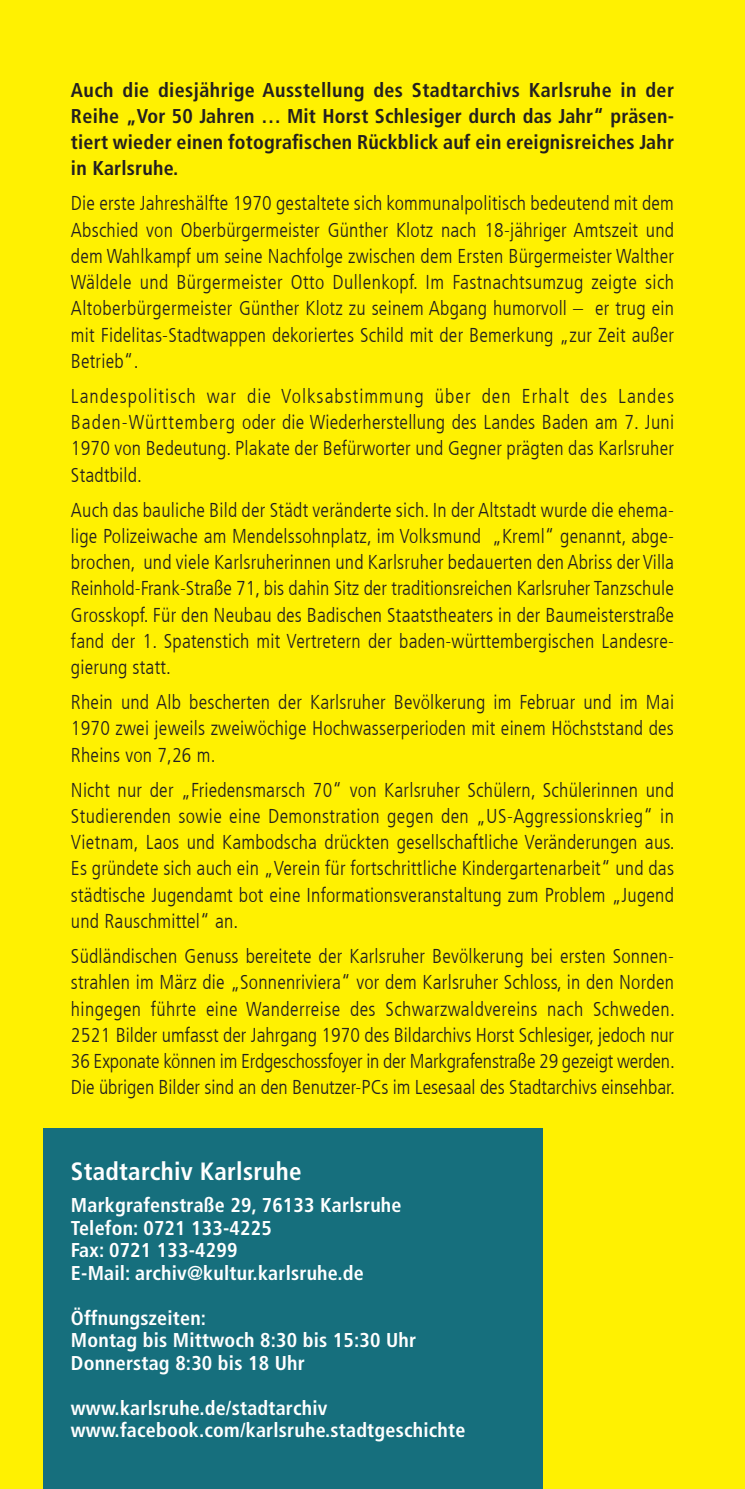
<style>
.page{position:relative;width:745px;height:1489px;background:#fff}
.page>*{position:absolute;margin:0;border:0;box-sizing:border-box;transform-origin:0 0}
.t1{font:700 condensed 25px "Frutiger For Karlsruhe";letter-spacing:.01em;color:#fff}
.t2{font:300 condensed 20px/26.2px "Frutiger For Karlsruhe";letter-spacing:.01em;color:#231f20;text-align:justify}
.t3{font:700 condensed 20px/22.5px "Frutiger For Karlsruhe";letter-spacing:.01em;color:#fff}
.t4{font:700 condensed 20px/26.2px "Frutiger For Karlsruhe";letter-spacing:.01em;color:#231f20;text-align:justify}
</style>
<div class="page">
<div style="left:0;top:0;width:744px;height:1488px;background:#fff101"></div>
<div style="left:44px;top:1128px;width:498px;height:360px;background:#166f7d"></div>
<p class="t4" style="left:71px;top:76px;width:604px">Auch die diesjährige Ausstellung des Stadtarchivs Karlsruhe in der Reihe „Vor 50 Jahren … Mit Horst Schlesiger durch das Jahr“ präsen&shy;tiert wieder einen fotografischen Rückblick auf ein ereignisreiches Jahr in Karlsruhe.</p>
<p class="t2" style="left:71px;top:190px;width:604px">Die erste Jahreshälfte 1970 gestaltete sich kommunalpolitisch bedeutend mit dem Abschied von Oberbürgermeister Günther Klotz nach 18-jähriger Amtszeit und dem Wahlkampf um seine Nachfolge zwischen dem Ersten Bürgermeister Walther Wäldele und Bürgermeister Otto Dullenkopf. Im Fastnachtsumzug zeigte sich Altoberbürgermeister Günther Klotz zu seinem Abgang humorvoll – er trug ein mit Fidelitas-Stadtwappen dekoriertes Schild mit der Bemerkung „zur Zeit außer Betrieb“.</p>
<p class="t2" style="left:71px;top:383px;width:604px">Landespolitisch war die Volksabstimmung über den Erhalt des Landes Baden-Württemberg oder die Wiederherstellung des Landes Baden am 7. Juni 1970 von Bedeutung. Plakate der Befürworter und Gegner prägten das Karlsruher Stadtbild.</p>
<p class="t2" style="left:71px;top:497px;width:604px">Auch das bauliche Bild der Städt veränderte sich. In der Altstadt wurde die ehema&shy;lige Polizeiwache am Mendelssohnplatz, im Volksmund „Kreml“ genannt, abge&shy;brochen, und viele Karlsruherinnen und Karlsruher bedauerten den Abriss der Villa Reinhold-Frank-Straße 71, bis dahin Sitz der traditionsreichen Karlsruher Tanzschule Grosskopf. Für den Neubau des Badischen Staatstheaters in der Baumeisterstraße fand der 1. Spatenstich mit Vertretern der baden-württembergischen Landesre&shy;gierung statt.</p>
<p class="t2" style="left:71px;top:689px;width:604px">Rhein und Alb bescherten der Karlsruher Bevölkerung im Februar und im Mai 1970 zwei jeweils zweiwöchige Hochwasserperioden mit einem Höchststand des Rheins von 7,26 m.</p>
<p class="t2" style="left:71px;top:776px;width:605px">Nicht nur der „Friedensmarsch 70“ von Karlsruher Schülern, Schülerinnen und Studierenden sowie eine Demonstration gegen den „US-Aggressionskrieg“ in Vietnam, Laos und Kambodscha drückten gesellschaftliche Veränderungen aus.<br>Es gründete sich auch ein „Verein für fortschrittliche Kindergartenarbeit“ und das städtische Jugendamt bot eine Informationsveranstaltung zum Problem „Jugend und Rauschmittel“ an.</p>
<p class="t2" style="left:71px;top:943px;width:605px">Südländischen Genuss bereitete der Karlsruher Bevölkerung bei ersten Sonnen&shy;strahlen im März die „Sonnenriviera“ vor dem Karlsruher Schloss, in den Norden hingegen führte eine Wanderreise des Schwarzwaldvereins nach Schweden.<br>2521 Bilder umfasst der Jahrgang 1970 des Bildarchivs Horst Schlesiger, jedoch nur 36 Exponate können im Erdgeschossfoyer in der Markgrafenstraße 29 gezeigt werden.<br>Die übrigen Bilder sind an den Benutzer-PCs im Lesesaal des Stadtarchivs einsehbar.</p>
<p class="t1" style="left:71px;top:1155px;width:232px">Stadtarchiv Karlsruhe</p>
<p class="t3" style="left:71px;top:1193px;width:332px">Markgrafenstraße 29, 76133 Karlsruhe<br>Telefon: 0721 133-4225<br>Fax: 0721 133-4299<br>E-Mail: archiv@kultur.karlsruhe.de</p>
<p class="t3" style="left:71px;top:1306px;width:346px">Öffnungszeiten:<br>Montag bis Mittwoch 8:30 bis 15:30 Uhr<br>Donnerstag 8:30 bis 18 Uhr</p>
<p class="t3" style="left:71px;top:1396px;width:395px">www.karlsruhe.de/stadtarchiv www.facebook.com/karlsruhe.stadtgeschichte</p>
</div>
